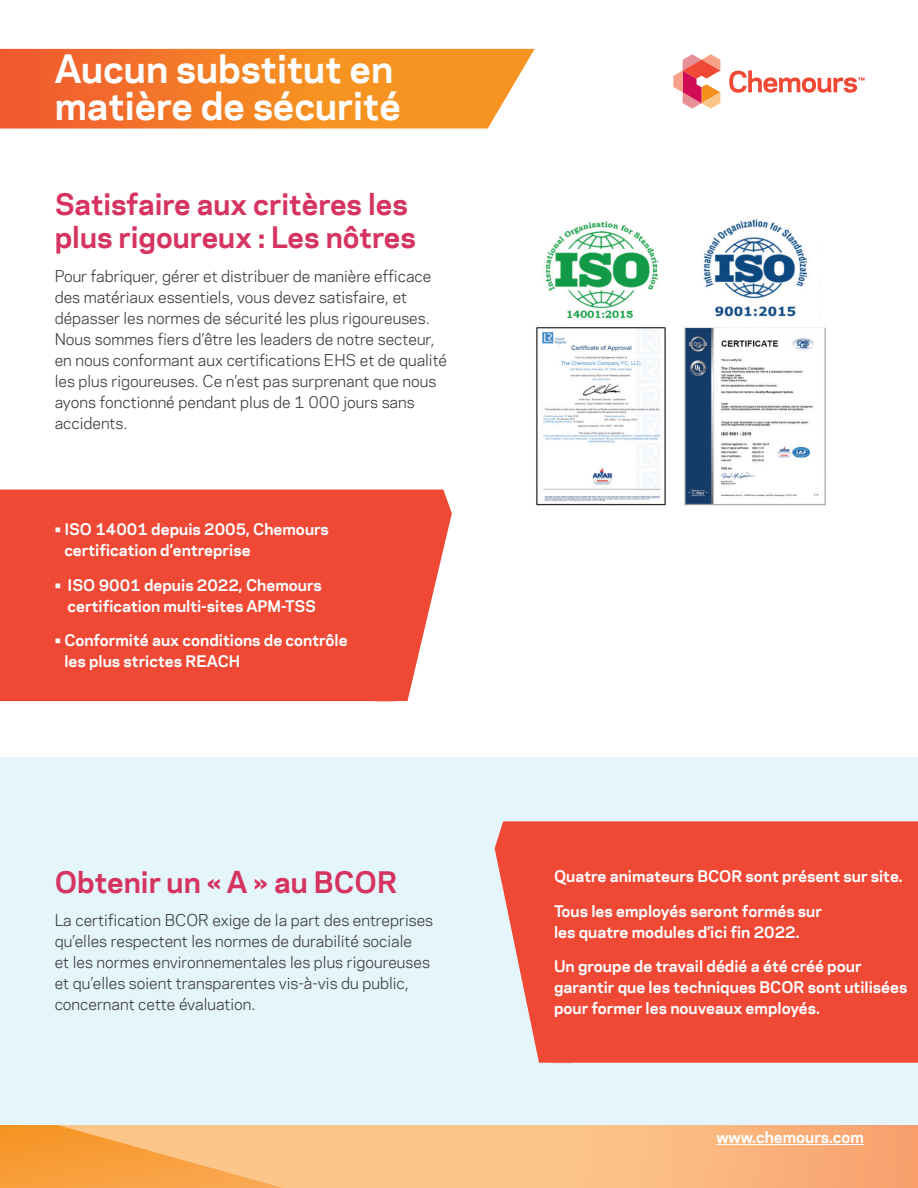
<style>
.page{position:relative;width:918px;height:1188px;background:#fff}
.page>*{position:absolute;margin:0;border:0;box-sizing:border-box;transform-origin:0 0}
.t1{font:700 36px/37.5px "Chemours Sans";color:#fff}
.t2{font:700 27.75px/33.3px "Chemours Sans";color:#d63460}
.t3{font:15px/21px "Chemours Sans";color:#3e3e3f}
.t4{font:700 15px/21px "Chemours Sans";color:#fff}
</style>
<div class="page">
<div style="left:0;top:1124px;width:918px;height:64px;background:linear-gradient(to bottom,#f79322,#f8a03e)"></div>
<svg style="left:54px;top:1124px;width:864px;height:64px;background:#fab97c"></svg>
<hr style="left:716px;top:1144px;width:148px;height:1px;background:#fff">
<svg style="left:0;top:49px;width:535px;height:80px;background:#f58530"></svg>
<div style="left:0;top:757px;width:918px;height:367px;background:#e5f5fc"></div>
<svg style="left:673px;top:54px;width:47px;height:55px"></svg>
<svg style="left:729px;top:71px;width:136px;height:22px"></svg>
<div style="left:0;top:490px;width:452px;height:211px;background:#ef4835"></div>
<div style="left:495px;top:821px;width:423px;height:242px;background:#ef4835"></div>
<img style="left:536px;top:219px;width:290px;height:287px">
<p class="t1" style="left:55px;top:48px;width:348px">Aucun substitut en matière de sécurité</p>
<p class="t2" style="left:55px;top:186px;width:363px">Satisfaire aux critères les plus rigoureux : Les nôtres</p>
<p class="t3" style="left:55px;top:265px;width:394px">Pour fabriquer, gérer et distribuer de manière efficace des matériaux essentiels, vous devez satisfaire, et dépasser les normes de sécurité les plus rigoureuses.<br>Nous sommes fiers d’être les leaders de notre secteur, en nous conformant aux certifications EHS et de qualité les plus rigoureuses. Ce n’est pas surprenant que nous ayons fonctionné pendant plus de 1 000 jours sans accidents.</p>
<p class="t4" style="left:64px;top:518px;width:266px;text-indent:-10px">• ISO 14001 depuis 2005, Chemours certification d’entreprise</p>
<p class="t4" style="left:55px;top:574px;width:268px;text-align:center">• ISO 9001 depuis 2022, Chemours certification multi-sites APM-TSS</p>
<p class="t4" style="left:64px;top:629px;width:285px;text-indent:-10px">• Conformité aux conditions de contrôle les plus strictes REACH</p>
<p class="t2" style="left:55px;top:864px;width:344px">Obtenir un « A » au BCOR</p>
<p class="t3" style="left:55px;top:909px;width:380px">La certification BCOR exige de la part des entreprises qu’elles respectent les normes de durabilité sociale<br>et les normes environnementales les plus rigoureuses et qu’elles soient transparentes vis-à-vis du public, concernant cette évaluation.</p>
<p class="t4" style="left:554px;top:865px;width:350px">Quatre animateurs BCOR sont présent sur site.</p>
<p class="t4" style="left:554px;top:899px;width:270px">Tous les employés seront formés sur les quatre modules d’ici fin 2022.</p>
<p class="t4" style="left:554px;top:955px;width:355px">Un groupe de travail dédié a été créé pour garantir que les techniques BCOR sont utilisées pour former les nouveaux employés.</p>
<p class="t4" style="left:716px;top:1126px;width:149px">www.chemours.com</p>
</div>
